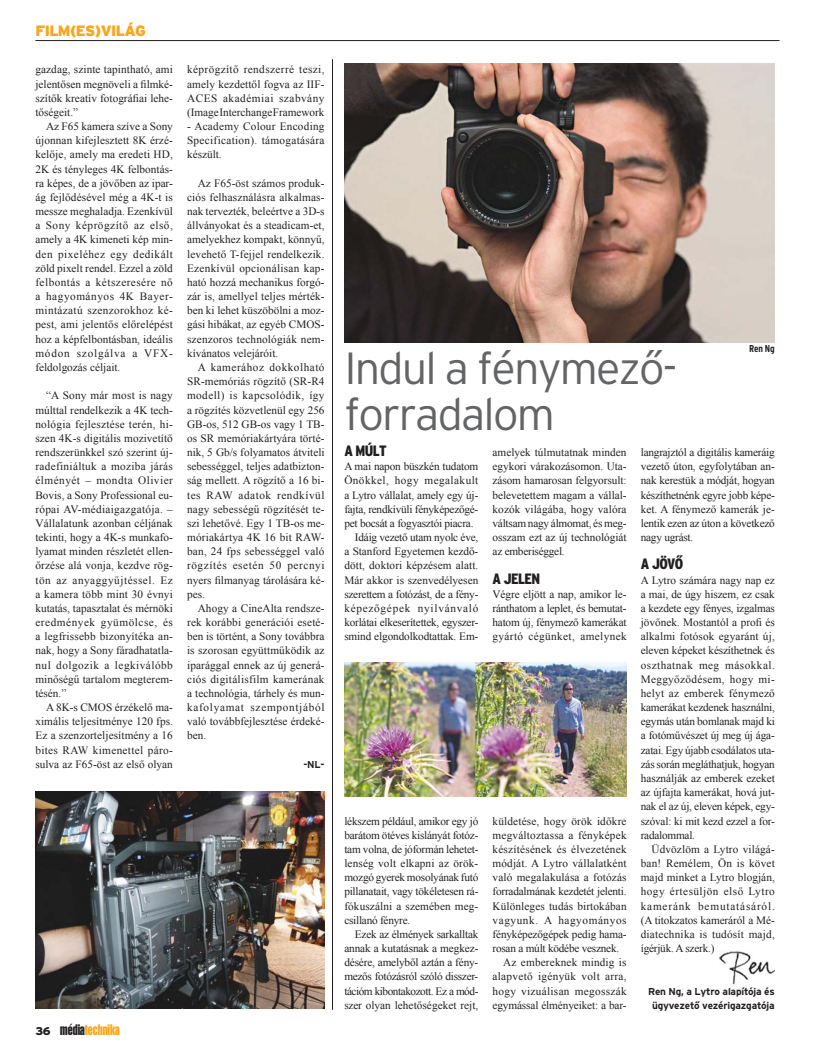
<style>
.page{position:relative;width:815px;height:1063px;background:#fff}
.page>*{position:absolute;margin:0;border:0;box-sizing:border-box;transform-origin:0 0}
.t1{font:300 45px/46.2px "Interstate H";letter-spacing:-.04em;color:#636466}
.t2{font:900 condensed 15px "Interstate H";letter-spacing:-.04em;color:#231f20}
.t3{font:15px "Helvetica Com H Ext";color:#faa61a}
.t4{font:900 15px "Interstate H";letter-spacing:-.04em;color:#faa61a}
.t5{font:11.25px/14.1px "Times New Roman";color:#231f20;text-align:justify}
.t6{font:11.25px "Times New Roman";letter-spacing:-.02em;color:#231f20}
.t7{font:11.25px "Times New Roman";letter-spacing:.02em;color:#231f20}
.t8{font:11.25px "Times New Roman";letter-spacing:.03em;color:#231f20}
.t9{font:11.25px "Times New Roman";letter-spacing:.025em;color:#231f20}
.t10{font:11.25px "Times New Roman";letter-spacing:.04em;color:#231f20}
.t11{font:11.25px "Times New Roman";letter-spacing:.065em;color:#231f20}
.t12{font:11.25px "Times New Roman";letter-spacing:.05em;color:#231f20}
.t13{font:700 10px/14.1px "Interstate H";letter-spacing:-.02em;color:#231f20;text-align:center}
.t14{font:700 condensed 10px "Interstate H";color:#231f20}
.s1{font-family:"Interstate H";font-weight:900;font-size:11.25px;color:#231f20}
.s2{color:#231f20}
</style>
<div class="page">
<hr style="left:332px;top:59px;width:1px;height:951px;background:#231f20">
<hr style="left:35px;top:40px;width:745px;height:1px;background:#231f20">
<img style="left:344px;top:64px;width:431px;height:279px">
<img style="left:35px;top:792px;width:290px;height:217px">
<img style="left:344px;top:662px;width:282px;height:134px">
<img style="left:720px;top:951px;width:55px;height:33px">
<h2 class="t4" style="left:35px;top:26px;width:112px">FILM(ES)VILÁG</h2>
<p class="t5" style="left:35px;top:62px;width:139px">gazdag, szinte tapintható, ami jelentősen megnöveli a filmké&shy;szítők kreatív fotográfiai lehe&shy;tőségeit.”</p>
<p class="t5" style="left:35px;top:119px;width:139px;text-indent:11px">Az F65 kamera szíve a Sony újonnan kifejlesztett 8K érzé&shy;kelője, amely ma eredeti HD, 2K és tényleges 4K felbontás&shy;ra képes, de a jövőben az ipar&shy;ág fejlődésével még a 4K-t is messze meghaladja. Ezenkívül a Sony képrögzítő az első, amely a 4K kimeneti kép min&shy;den pixeléhez egy dedikált zöld pixelt rendel. Ezzel a zöld felbontás a kétszeresére nő a hagyományos 4K Bayer&shy;mintázatú szenzorokhoz ké&shy;pest, ami jelentős előrelépést hoz a képfelbontásban, ideális módon szolgálva a VFX&shy;feldolgozás céljait.</p>
<p class="t5" style="left:35px;top:388px;width:139px;text-indent:11px">“A Sony már most is nagy múlttal rendelkezik a 4K tech&shy;nológia fejlesztése terén, hi&shy;szen 4K-s digitális mozivetítő rendszerünkkel szó szerint új&shy;radefiniáltuk a moziba járás élményét – mondta Olivier Bovis, a Sony Professional eu&shy;rópai AV-médiaigazgatója. – Vállalatunk azonban céljának tekinti, hogy a 4K-s munkafo&shy;lyamat minden részletét ellen&shy;őrzése alá vonja, kezdve rög&shy;tön az anyaggyűjtéssel. Ez a kamera több mint 30 évnyi kutatás, tapasztalat és mérnöki eredmények gyümölcse, és a legfrissebb bizonyítéka an&shy;nak, hogy a Sony fáradhatatla&shy;nul dolgozik a legkiválóbb minőségű tartalom megterem&shy;tésén.”</p>
<p class="t5" style="left:35px;top:700px;width:139px;text-indent:11px">A 8K-s CMOS érzékelő ma&shy;ximális teljesítménye 120 fps.<br>Ez a szenzorteljesítmény a 16 bites RAW kimenettel páro&shy;sulva az F65-öst az első olyan</p>
<p class="t5" style="left:187px;top:62px;width:139px">képrögzítő rendszerré teszi, amely kezdettől fogva az IIF-ACES akadémiai szabvány (Image Interchange Framework</p>
<p class="t5" style="left:187px;top:119px;width:139px">- Academy Colour Encoding Specification). támogatására készült.</p>
<p class="t5" style="left:187px;top:176px;width:139px;text-indent:11px">Az F65-öst számos produk&shy;ciós felhasználásra alkalmas&shy;nak tervezték, beleértve a 3D-s állványokat és a steadicam-et, amelyekhez kompakt, könnyű, levehető T-fejjel rendelkezik.<br>Ezenkívül opcionálisan kap&shy;ható hozzá mechanikus forgó&shy;zár is, amellyel teljes mérték&shy;ben ki lehet küszöbölni a moz&shy;gási hibákat, az egyéb CMOS&shy;szenzoros technológiák nem&shy;kívánatos velejáróit.</p>
<p class="t5" style="left:187px;top:360px;width:139px;text-indent:11px">A kamerához dokkolható SR-memóriás rögzítő (SR-R4 modell) is kapcsolódik, így a rögzítés közvetlenül egy 256<br>GB-os, 512 GB-os vagy 1 TB&shy;os SR memóriakártyára törté&shy;nik, 5 Gb/s folyamatos átviteli sebességgel, teljes adatbizton&shy;ság mellett. A rögzítő a 16 bi&shy;tes RAW adatok rendkívül nagy sebességű rögzítését te&shy;szi lehetővé. Egy 1 TB-os me&shy;móriakártya 4K 16 bit RAW&shy;ban, 24 fps sebességgel való rögzítés esetén 50 percnyi nyers filmanyag tárolására ké&shy;pes.</p>
<p class="t5" style="left:187px;top:601px;width:139px;text-indent:11px">Ahogy a CineAlta rendsze&shy;rek korábbi generációi eseté&shy;ben is történt, a Sony továbbra is szorosan együttműködik az iparággal ennek az új generá&shy;ciós digitálisfilm kamerának a technológia, tárhely és mun&shy;kafolyamat szempontjából való továbbfejlesztése érdeké&shy;ben.</p>
<p class="t13" style="left:303px;top:758px;width:23px">-NL-</p>
<h2 class="t3" style="left:35px;top:1023px;width:86px"><span class="s1">36</span> <span class="s2">média</span>technika</h2>
<h1 class="t1" style="left:344px;top:350px;width:334px">Indul a fénymező&shy;forradalom</h1>
<p class="t14" style="left:749px;top:345px;width:27px">Ren Ng</p>
<h2 class="t2" style="left:344px;top:445px;width:44px">A MÚLT</h2>
<p class="t5" style="left:344px;top:459px;width:136px">A mai napon büszkén tudatom</p>
<p class="t10" style="left:344px;top:474px;width:136px">Önökkel, hogy megalakult</p>
<p class="t5" style="left:344px;top:488px;width:136px">a Lytro vállalat, amely egy új-</p>
<p class="t6" style="left:344px;top:503px;width:136px">fajta, rendkívüli fényképezőgé-</p>
<p class="t6" style="left:344px;top:517px;width:131px">pet bocsát a fogyasztói piacra.</p>
<p class="t6" style="left:355px;top:531px;width:125px">Idáig vezető utam nyolc éve,</p>
<p class="t5" style="left:344px;top:544px;width:136px">a Stanford Egyetemen kezdő-</p>
<p class="t5" style="left:344px;top:559px;width:136px">dött, doktori képzésem alatt.</p>
<p class="t5" style="left:344px;top:573px;width:136px">Már akkor is szenvedélyesen</p>
<p class="t6" style="left:344px;top:588px;width:136px">szerettem a fotózást, de a fény-</p>
<p class="t11" style="left:344px;top:602px;width:136px">képezőgépek nyilvánvaló</p>
<p class="t6" style="left:344px;top:616px;width:136px">korlátai elkeserítettek, egyszer-</p>
<p class="t5" style="left:344px;top:629px;width:136px">smind elgondolkodtattak. Em-</p>
<p class="t5" style="left:344px;top:814px;width:136px">lékszem például, amikor egy jó barátom ötéves kislányát fotóz&shy;tam volna, de jóformán lehetet&shy;lenség volt elkapni az örök&shy;mozgó gyerek mosolyának futó pillanatait, vagy tökéletesen rá&shy;fókuszálni a szemében meg&shy;csillanó fényre.</p>
<p class="t5" style="left:344px;top:927px;width:136px;text-indent:11px">Ezek az élmények sarkalltak annak a kutatásnak a megkez&shy;désére, amelyből aztán a fény&shy;mezős fotózásról szóló disszer&shy;tációm kibontakozott. Ez a mód&shy;szer olyan lehetőségeket rejt,</p>
<p class="t5" style="left:493px;top:445px;width:136px">amelyek túlmutatnak minden egykori várakozásomon. Uta&shy;zásom hamarosan felgyorsult: belevetettem magam a vállal&shy;kozók világába, hogy valóra váltsam nagy álmomat, és meg&shy;osszam ezt az új technológiát az emberiséggel.</p>
<h2 class="t2" style="left:493px;top:573px;width:49px">A JELEN</h2>
<p class="t5" style="left:493px;top:587px;width:136px">Végre eljött a nap, amikor le&shy;ránthatom a leplet, és bemutat&shy;hatom új, fénymező kamerákat gyártó cégünket, amelynek</p>
<p class="t5" style="left:493px;top:814px;width:136px">küldetése, hogy örök időkre</p>
<p class="t7" style="left:493px;top:829px;width:136px">megváltoztassa a fényképek</p>
<p class="t7" style="left:493px;top:843px;width:136px">készítésének és élvezetének</p>
<p class="t5" style="left:493px;top:856px;width:136px">módját. A Lytro vállalatként</p>
<p class="t5" style="left:493px;top:870px;width:136px">való megalakulása a fotózás</p>
<p class="t6" style="left:493px;top:885px;width:136px">forradalmának kezdetét jelenti.</p>
<p class="t5" style="left:493px;top:899px;width:136px">Különleges tudás birtokában</p>
<p class="t12" style="left:493px;top:914px;width:136px">vagyunk. A hagyományos</p>
<p class="t5" style="left:493px;top:927px;width:136px">fényképezőgépek pedig hama-</p>
<p class="t6" style="left:493px;top:942px;width:128px">rosan a múlt ködébe vesznek.</p>
<p class="t5" style="left:503px;top:955px;width:125px">Az embereknek mindig is</p>
<p class="t8" style="left:493px;top:970px;width:136px">alapvető igényük volt arra,</p>
<p class="t9" style="left:493px;top:985px;width:136px">hogy vizuálisan megosszák</p>
<p class="t5" style="left:493px;top:998px;width:136px">egymással élményeiket: a bar-</p>
<p class="t5" style="left:641px;top:445px;width:136px">langrajztól a digitális kameráig vezető úton, egyfolytában an&shy;nak kerestük a módját, hogyan készíthetnénk egyre jobb képe&shy;ket. A fénymező kamerák je&shy;lentik ezen az úton a következő nagy ugrást.</p>
<h2 class="t2" style="left:641px;top:559px;width:44px">A JÖVŐ</h2>
<p class="t5" style="left:641px;top:573px;width:136px">A Lytro számára nagy nap ez a mai, de úgy hiszem, ez csak a kezdete egy fényes, izgalmas jövőnek. Mostantól a profi és alkalmi fotósok egyaránt új, eleven képeket készíthetnek és oszthatnak meg másokkal.<br>Meggyőződésem, hogy mi&shy;helyt az emberek fénymező kamerákat kezdenek használni, egymás után bomlanak majd ki a fotóművészet új meg új ága&shy;zatai. Egy újabb csodálatos uta&shy;zás során megláthatjuk, hogyan használják az emberek ezeket az újfajta kamerákat, hová jut&shy;nak el az új, eleven képek, egy&shy;szóval: ki mit kezd ezzel a for&shy;radalommal.</p>
<p class="t5" style="left:641px;top:842px;width:136px;text-indent:11px">Üdvözlöm a Lytro világá&shy;ban! Remélem, Ön is követ majd minket a Lytro blogján, hogy értesüljön első Lytro kameránk bemutatásáról. (A titokzatos kameráról a Mé&shy;diatechnika is tudósít majd, ígérjük. A szerk.)</p>
<p class="t13" style="left:648px;top:985px;width:128px">Ren Ng, a Lytro alapítója és ügyvezető vezérigazgatója</p>
</div>
